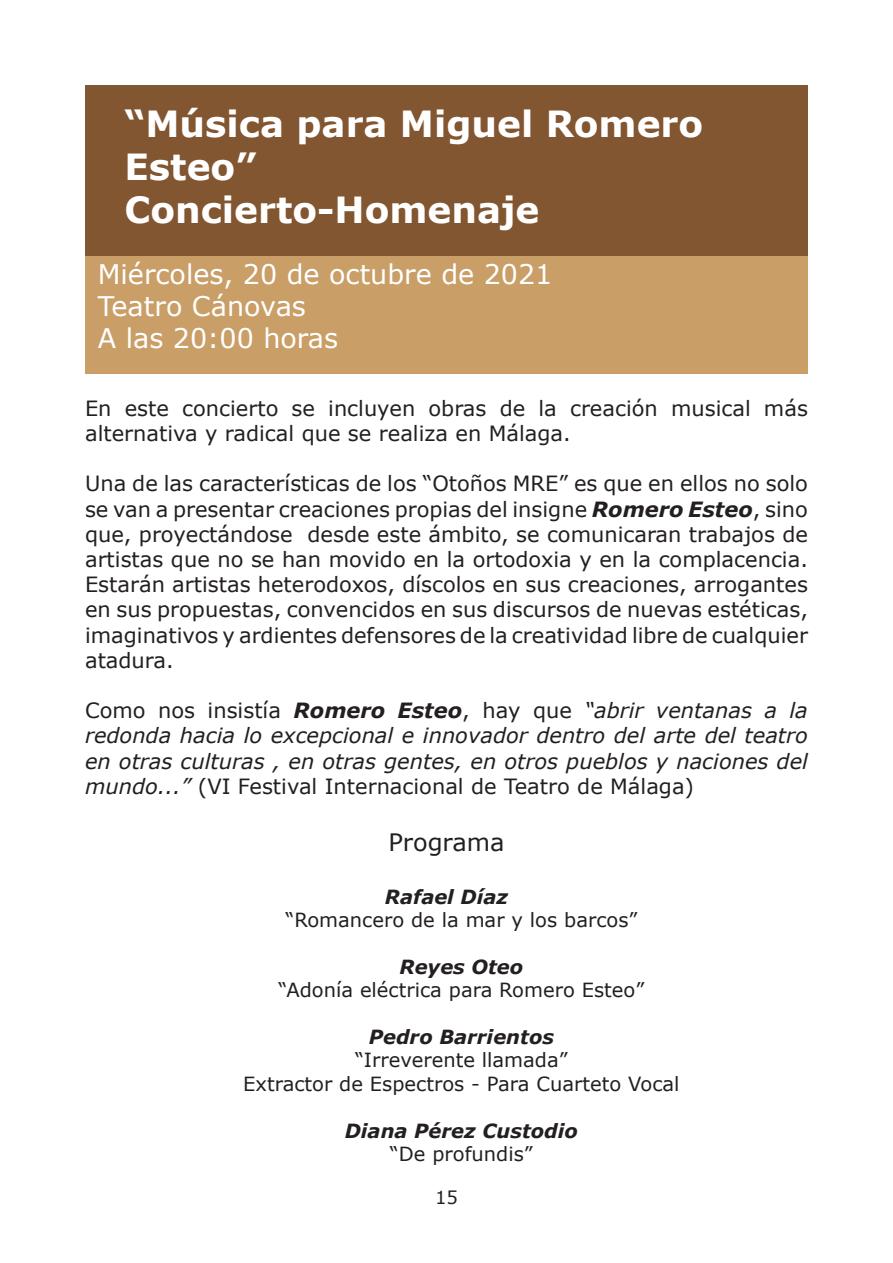
<style>
.page{position:relative;width:893px;height:1263px;background:#fff}
.page>*{position:absolute;margin:0;border:0;box-sizing:border-box;transform-origin:0 0}
.t1{font:700 36px/43.2px "Verdana";color:#fff}
.t2{font:27px "Verdana";color:#fff}
.t3{font:24px "Verdana";color:#231f20}
.t4{font:21px/25.2px "Verdana";color:#231f20}
.t5{font:italic 21px/25.2px "Verdana";color:#231f20;text-align:justify}
.t6{font:19.5px "Verdana";color:#231f20}
.t7{font:italic 700 19.5px "Verdana";color:#231f20}
.t8{font:18px "Verdana";color:#231f20}
.s1{font-weight:700;font-style:italic}
.s2{font-style:normal}
.s3{font-weight:700}
</style>
<div class="page">
<div style="left:85px;top:85px;width:723px;height:170px;background:#825631"></div>
<div style="left:85px;top:256px;width:723px;height:118px;background:#c99e67"></div>
<p class="t1" style="left:124px;top:102px;width:580px">“Música para Miguel Romero<br>Esteo”</p>
<p class="t1" style="left:124px;top:188px;width:417px">Concierto-Homenaje</p>
<p class="t2" style="left:98px;top:255px;width:456px">Miércoles, 20 de octubre de 2021</p>
<p class="t2" style="left:98px;top:287px;width:210px">Teatro Cánovas</p>
<p class="t2" style="left:98px;top:320px;width:242px">A las 20:00 horas</p>
<p class="t4" style="left:85px;top:395px;width:724px">En este concierto se incluyen obras de la creación musical más alternativa y radical que se realiza en Málaga.</p>
<p class="t4" style="left:85px;top:471px;width:724px;text-align:justify">Una de las características de los “Otoños MRE” es que en ellos no solo se van a presentar creaciones propias del insigne <span class="s1">Romero Esteo</span>, sino que, proyectándose desde este ámbito, se comunicaran trabajos de artistas que no se han movido en la ortodoxia y en la complacencia.<br>Estarán artistas heterodoxos, díscolos en sus creaciones, arrogantes en sus propuestas, convencidos en sus discursos de nuevas estéticas, imaginativos y ardientes defensores de la creatividad libre de cualquier atadura.</p>
<p class="t5" style="left:85px;top:698px;width:724px"><span class="s2">Como nos insistía</span> <span class="s3">Romero Esteo</span><span class="s2">, hay que</span> “abrir ventanas a la redonda hacia lo excepcional e innovador dentro del arte del teatro en otras culturas , en otras gentes, en otros pueblos y naciones del mundo...” <span class="s2">(VI Festival Internacional de Teatro de Málaga)</span></p>
<p class="t3" style="left:388px;top:826px;width:118px">Programa</p>
<p class="t7" style="left:385px;top:883px;width:125px">Rafael Díaz</p>
<p class="t6" style="left:285px;top:906px;width:354px">“Romancero de la mar y los barcos”</p>
<p class="t7" style="left:399px;top:953px;width:125px">Reyes Oteo</p>
<p class="t6" style="left:278px;top:977px;width:367px">“Adonía eléctrica para Romero Esteo”</p>
<p class="t7" style="left:369px;top:1023px;width:187px">Pedro Barrientos</p>
<p class="t6" style="left:355px;top:1047px;width:214px">“Irreverente llamada”</p>
<p class="t6" style="left:243px;top:1070px;width:438px">Extractor de Espectros - Para Cuarteto Vocal</p>
<p class="t7" style="left:345px;top:1117px;width:235px">Diana Pérez Custodio</p>
<p class="t6" style="left:390px;top:1140px;width:144px">“De profundis”</p>
<p class="t8" style="left:435px;top:1185px;width:24px">15</p>
</div>
